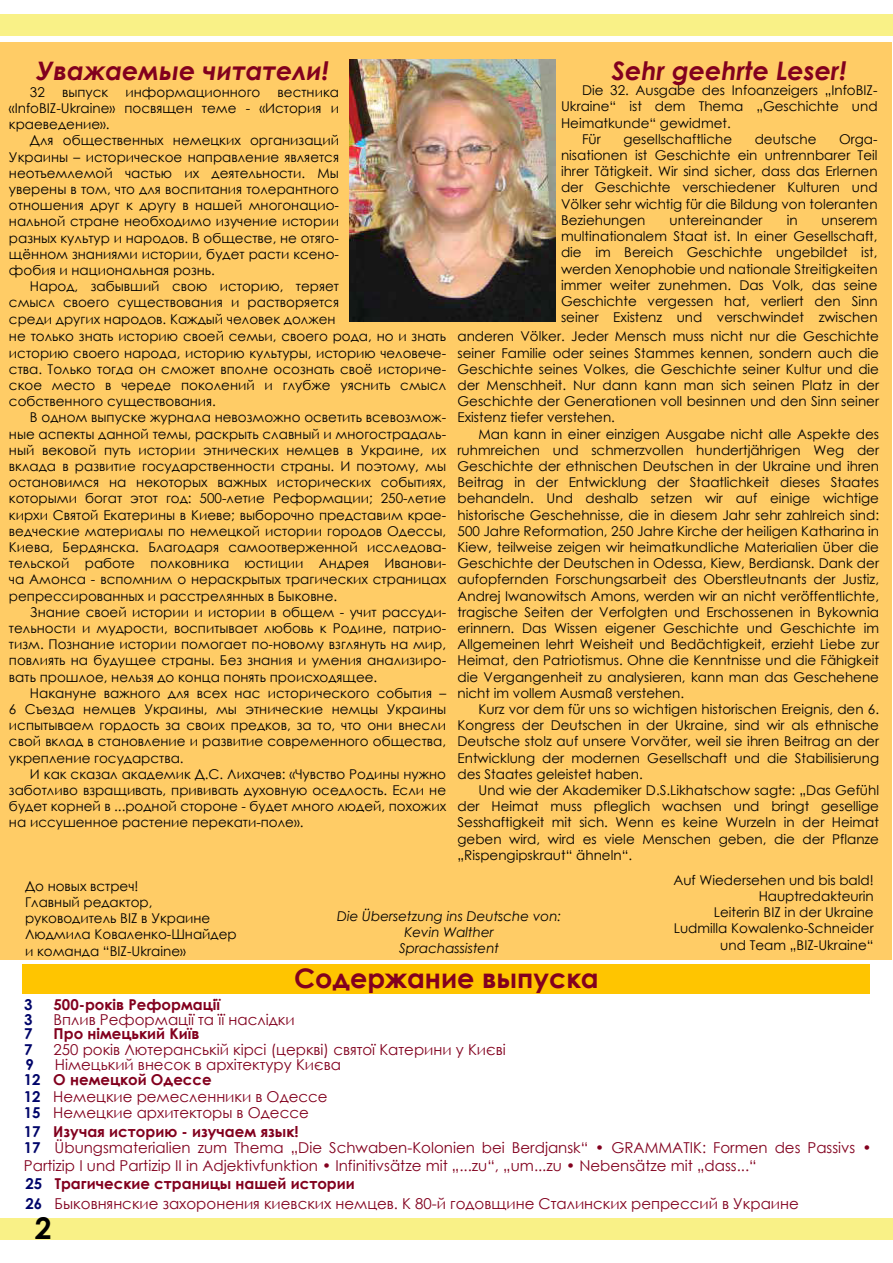
<style>
.page{position:relative;width:893px;height:1263px;background:#fff}
.page>*{position:absolute;margin:0;border:0;box-sizing:border-box;transform-origin:0 0}
.t1{font:700 30px "Century Gothic";color:#000}
.t2{font:700 27px "Century Gothic";color:#82001e}
.t3{font:italic 700 25.5px "Century Gothic";color:#82001e}
.t4{font:15px/15.3px "Century Gothic";color:#82001e}
.t5{font:700 15px "Century Gothic";color:#82001e}
.t6{font:700 15px "Century Gothic";color:#00056a}
.t7{font:13.5px/16.2px "Century Gothic";color:#000;text-align:justify}
.t8{font:italic 13.5px/16.2px "Century Gothic";color:#000;text-align:center}
.s1{font-weight:700;color:#00056a}
.s2{font-weight:700}
</style>
<div class="page">
<div style="left:0;top:1219px;width:893px;height:21px;background:#f9f187"></div>
<div style="left:0;top:14px;width:893px;height:21px;background:#f9f187"></div>
<div style="left:1px;top:43px;width:891px;height:917px;background:#fc6"></div>
<img style="left:350px;top:59px;width:205px;height:263px">
<div style="left:23px;top:965px;width:847px;height:29px;background:#ffc500"></div>
<h3 class="t3" style="left:36px;top:51px;width:294px">Уважаемые читатели!</h3>
<h3 class="t3" style="left:612px;top:51px;width:236px">Sehr geehrte Leser!</h3>
<p class="t7" style="left:582px;top:82px;width:297px">Die 32. Ausgabe des Infoanzeigers „InfoBIZ-</p>
<p class="t7" style="left:561px;top:98px;width:318px">Ukraine“ ist dem Thema „Geschichte und</p>
<p class="t7" style="left:561px;top:114px;width:171px">Heimatkunde“ gewidmet.</p>
<p class="t7" style="left:582px;top:131px;width:20px">Für</p>
<p class="t7" style="left:623px;top:131px;width:110px">gesellschaftliche</p>
<p class="t7" style="left:755px;top:131px;width:63px">deutsche</p>
<p class="t7" style="left:30px;top:84px;width:16px">32</p>
<p class="t7" style="left:62px;top:84px;width:48px">выпуск</p>
<p class="t7" style="left:126px;top:84px;width:136px">информационного</p>
<p class="t7" style="left:9px;top:84px;width:332px;text-indent:269px">вестника «InfoBIZ-Ukraine» посвящен теме - «История и краеведение».</p>
<p class="t7" style="left:9px;top:132px;width:332px;text-indent:21px">Для общественных немецких организаций Украины – историческое направление является неотъемлемой частью их деятельности. Мы уверены в том, что для воспитания толерантного отношения друг к другу в нашей многонацио&shy;нальной стране необходимо изучение истории разных культур и народов. В обществе, не отяго&shy;щённом знаниями истории, будет расти ксено&shy;фобия и национальная рознь.</p>
<p class="t7" style="left:9px;top:278px;width:332px;text-indent:21px">Народ, забывший свою историю, теряет смысл своего существования и растворяется среди других народов. Каждый человек должен</p>
<p class="t7" style="left:9px;top:328px;width:439px">не только знать историю своей семьи, своего рода, но и знать историю своего народа, историю культуры, историю человече&shy;ства. Только тогда он сможет вполне осознать своё историче&shy;ское место в череде поколений и глубже уяснить смысл собственного существования.</p>
<p class="t7" style="left:9px;top:409px;width:439px;text-indent:21px">В одном выпуске журнала невозможно осветить всевозмож&shy;ные аспекты данной темы, раскрыть славный и многострадаль&shy;ный вековой путь истории этнических немцев в Украине, их вклада в развитие государственности страны. И поэтому, мы остановимся на некоторых важных исторических событиях, которыми богат этот год: 500-летие Реформации; 250-летие кирхи Святой Екатерины в Киеве; выборочно представим крае&shy;ведческие материалы по немецкой истории городов Одессы, Киева, Бердянска. Благодаря самоотверженной исследова&shy;тельской работе полковника юстиции Андрея Иванови&shy;ча Амонса - вспомним о нераскрытых трагических страницах репрессированных и расстрелянных в Быковне.</p>
<p class="t7" style="left:9px;top:604px;width:439px;text-indent:21px">Знание своей истории и истории в общем - учит рассуди&shy;тельности и мудрости, воспитывает любовь к Родине, патрио&shy;тизм. Познание истории помогает по-новому взглянуть на мир, повлиять на будущее страны. Без знания и умения анализиро&shy;вать прошлое, нельзя до конца понять происходящее.</p>
<p class="t7" style="left:9px;top:685px;width:439px;text-indent:21px">Накануне важного для всех нас исторического события – 6 Съезда немцев Украины, мы этнические немцы Украины испытываем гордость за своих предков, за то, что они внесли свой вклад в становление и развитие современного общества, укрепление государства.</p>
<p class="t7" style="left:9px;top:766px;width:439px;text-indent:21px">И как сказал академик Д.С. Лихачев: «Чувство Родины нужно заботливо взращивать, прививать духовную оседлость. Если не будет корней в ...родной стороне - будет много людей, похожих на иссушенное растение перекати-поле».</p>
<p class="t7" style="left:561px;top:131px;width:318px;text-indent:278px">Orga&shy;nisationen ist Geschichte ein untrennbarer Teil ihrer Tätigkeit. Wir sind sicher, dass das Erlernen der Geschichte verschiedener Kulturen und Völker sehr wichtig für die Bildung von toleranten Beziehungen</p>
<p class="t7" style="left:670px;top:212px;width:95px">untereinander</p>
<p class="t7" style="left:787px;top:212px;width:12px">in</p>
<p class="t7" style="left:561px;top:212px;width:318px;text-indent:261px">unserem multinationalem Staat ist. In einer Gesellschaft, die im Bereich Geschichte ungebildet ist, werden Xenophobie und nationale Streitigkeiten immer weiter zunehmen. Das Volk, das seine Geschichte vergessen hat, verliert den Sinn seiner Existenz und verschwindet zwischen</p>
<p class="t7" style="left:457px;top:328px;width:423px">anderen Völker. Jeder Mensch muss nicht nur die Geschichte seiner Familie oder seines Stammes kennen, sondern auch die Geschichte seines Volkes, die Geschichte seiner Kultur und die der Menschheit. Nur dann kann man sich seinen Platz in der Geschichte der Generationen voll besinnen und den Sinn seiner Existenz tiefer verstehen.</p>
<p class="t7" style="left:457px;top:425px;width:423px;text-indent:21px">Man kann in einer einzigen Ausgabe nicht alle Aspekte des ruhmreichen und schmerzvollen hundertjährigen Weg der Geschichte der ethnischen Deutschen in der Ukraine und ihren Beitrag in der Entwicklung der Staatlichkeit dieses Staates behandeln. Und deshalb setzen wir auf einige wichtige historische Geschehnisse, die in diesem Jahr sehr zahlreich sind:<br>500 Jahre Reformation, 250 Jahre Kirche der heiligen Katharina in Kiew, teilweise zeigen wir heimatkundliche Materialien über die Geschichte der Deutschen in Odessa, Kiew, Berdiansk. Dank der aufopfernden Forschungsarbeit des Oberstleutnants der Justiz, Andrej Iwanowitsch Amons, werden wir an nicht veröffentlichte, tragische Seiten der Verfolgten und Erschossenen in Bykownia erinnern. Das Wissen eigener Geschichte und Geschichte im Allgemeinen lehrt Weisheit und Bedächtigkeit, erzieht Liebe zur Heimat, den Patriotismus. Ohne die Kenntnisse und die Fähigkeit die Vergangenheit zu analysieren, kann man das Geschehene nicht im vollem Ausmaß verstehen.</p>
<p class="t7" style="left:457px;top:701px;width:423px;text-indent:21px">Kurz vor dem für uns so wichtigen historischen Ereignis, den 6.<br>Kongress der Deutschen in der Ukraine, sind wir als ethnische Deutsche stolz auf unsere Vorväter, weil sie ihren Beitrag an der Entwicklung der modernen Gesellschaft und die Stabilisierung des Staates geleistet haben.</p>
<p class="t7" style="left:457px;top:782px;width:423px;text-indent:21px">Und wie der Akademiker D.S.Likhatschow sagte: „Das Gefühl der Heimat muss pfleglich wachsen und bringt gesellige Sesshaftigkeit mit sich. Wenn es keine Wurzeln in der Heimat geben wird, wird es viele Menschen geben, die der Pflanze „Rispengipskraut“ ähneln“.</p>
<p class="t7" style="left:25px;top:877px;width:213px;text-align:left">До новых встреч!<br>Главный редактор, руководитель BIZ в Украине<br>Людмила Коваленко-Шнайдер и команда “BIZ-Ukraine»</p>
<p class="t7" style="left:673px;top:871px;width:202px;text-align:right">Auf Wiedersehen und bis bald!<br>Hauptredakteurin<br>Leiterin BIZ in der Ukraine<br>Ludmilla Kowalenko-Schneider und Team „BIZ-Ukraine“</p>
<p class="t8" style="left:337px;top:908px;width:226px">Die Übersetzung ins Deutsche von:<br>Kevin Walther<br>Sprachassistent</p>
<h2 class="t2" style="left:294px;top:958px;width:306px">Содержание выпуска</h2>
<p class="t6" style="left:24px;top:993px;width:10px">3</p>
<p class="t5" style="left:54px;top:993px;width:168px">500-років Реформації</p>
<p class="t6" style="left:24px;top:1008px;width:10px">3</p>
<p class="t4" style="left:54px;top:1012px;width:242px">Вплив Реформації та її наслідки</p>
<p class="t6" style="left:24px;top:1022px;width:10px">7</p>
<p class="t5" style="left:54px;top:1022px;width:147px">Про німецький Київ</p>
<p class="t6" style="left:24px;top:1038px;width:10px">7</p>
<p class="t4" style="left:54px;top:1042px;width:454px">250 років Лютеранській кірсі (церкві) святої Катерини у Києві</p>
<p class="t6" style="left:25px;top:1053px;width:10px">9</p>
<p class="t4" style="left:24px;top:1057px;width:319px;text-indent:31px">Німецький внесок в архітектуру Києва<br><span class="s1">12</span> <span class="s2">О немецкой Одессе</span></p>
<p class="t4" style="left:24px;top:1088px;width:305px;line-height:16.4px"><span class="s1">12</span> Немецкие ремесленники в Одессе<br><span class="s1">15</span> Немецкие архитекторы в Одессе</p>
<p class="t4" style="left:24px;top:1123px;width:849px;line-height:16px"><span class="s1">17</span> <span class="s2">Изучая историю - изучаем язык!<br></span><span class="s1">17</span> Übungsmaterialien zum Thema „Die Schwaben-Kolonien bei Berdjansk“ • GRAMMATIK: Formen des Passivs •</p>
<p class="t4" style="left:24px;top:1157px;width:734px;line-height:17.9px">Partizip I und Partizip II in Adjektivfunktion • Infinitivsätze mit „...zu“, „um...zu • Nebensätze mit „dass...“<br><span class="s1">25</span> <span class="s2">Трагические страницы нашей истории</span></p>
<p class="t4" style="left:25px;top:1196px;width:775px"><span class="s1">26</span> Быковнянские захоронения киевских немцев. К 80-й годовщине Сталинских репрессий в Украине</p>
<h1 class="t1" style="left:35px;top:1205px;width:18px">2</h1>
</div>
